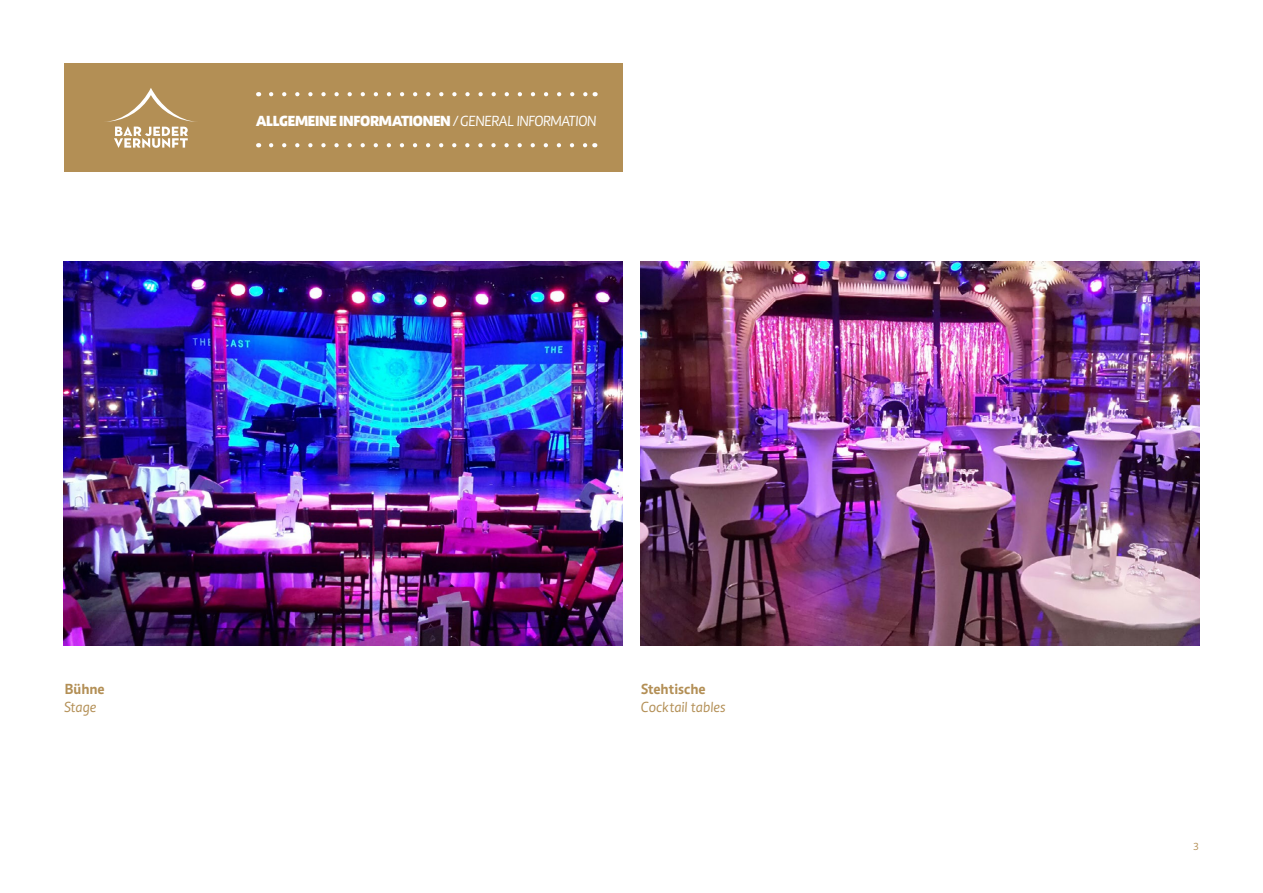
<style>
.page{position:relative;width:1263px;height:893px;background:#fff}
.page>*{position:absolute;margin:0;border:0;box-sizing:border-box;transform-origin:0 0}
.H1c{font:800 15px "Caput";letter-spacing:-.02em;color:#fff}
.t1{font:italic 15px "Caput";color:#b38f55}
.t2{font:700 15px "Caput";letter-spacing:-.005em;color:#b38f55}
.Pagina{font:10.5px "Caput";color:#b38f55}
.s1{font-weight:400;font-style:italic}
</style>
<div class="page">
<img style="left:640px;top:262px;width:559px;height:384px">
<img style="left:64px;top:262px;width:558px;height:384px">
<div style="left:64px;top:64px;width:558px;height:108px;background:#b38f55"></div>
<svg style="left:271px;top:92px;width:317px;height:4px"></svg>
<svg style="left:271px;top:143px;width:317px;height:4px"></svg>
<svg style="left:106px;top:88px;width:90px;height:60px"></svg>
<p class="H1c" style="left:256px;top:111px;width:342px">ALLGEMEINE INFORMATIONEN <span class="s1">/ GENERAL INFORMATION</span></p>
<p class="t2" style="left:65px;top:680px;width:42px">Bühne</p>
<p class="t1" style="left:64px;top:698px;width:34px">Stage</p>
<p class="t2" style="left:641px;top:680px;width:66px">Stehtische</p>
<p class="t1" style="left:641px;top:698px;width:86px">Cocktail tables</p>
<p class="Pagina" style="left:1193px;top:841px;width:7px">3</p>
</div>
